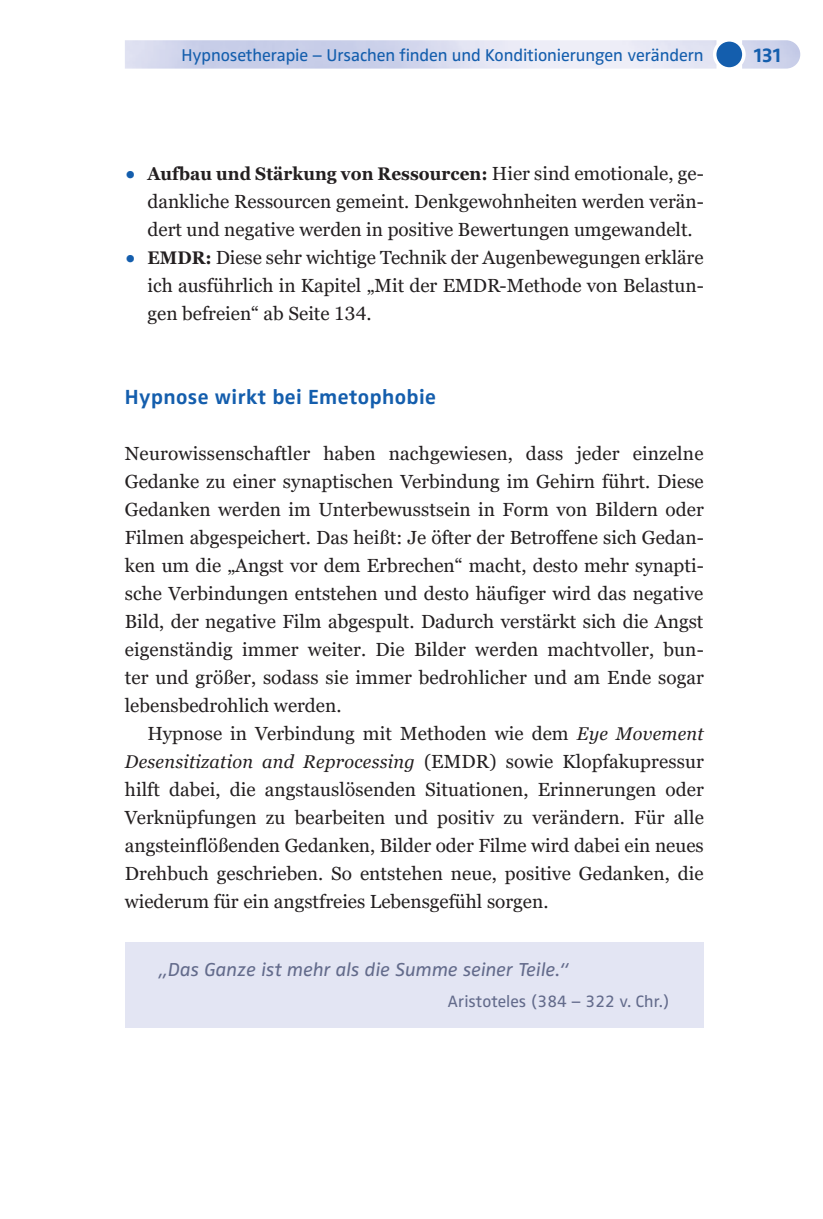
<style>
.page{position:relative;width:823px;height:1219px;background:#fff}
.page>*{position:absolute;margin:0;border:0;box-sizing:border-box;transform-origin:0 0}
.Ueberschrift_3{font:700 21.2px "Zwo Pro";letter-spacing:.02em;color:#145ead}
.t1{font:700 20.8px "Zwo Pro";color:#145ead}
.Kasten_Grundtext{font:italic 19.4px "Zwo Pro";color:#636b8b}
.Grundtext_-_ohne_Ein{font:19px/28px "Georgia Pro";color:#231f20;text-align:justify}
.Grundtext{font:19px/28px "Georgia Pro";color:#231f20;text-align:justify}
.Grundtext-2{font:italic 18.4px "Georgia Pro";letter-spacing:.015em;color:#231f20}
.t2{font:700 18.2px "Georgia Pro";letter-spacing:.005em;color:#231f20;scale:.94 1}
.t3{font:17.6px "Zwo Pro";letter-spacing:-.005em;color:#145ead}
.Kasten_Grundtext-2{font:17px "Zwo Pro";color:#636b8b}
.s1{font-weight:400;font-size:28.4px;color:#145ead}
.s2{font-weight:400;font-size:19px}
.s3{font-size:28.4px;color:#145ead}
.s4{font-weight:700;font-size:18.2px}
.s5{font-style:italic;font-size:18.4px}
.s6{font-style:normal;font-size:19px}
</style>
<div class="page">
<div style="left:125px;top:942px;width:578px;height:85px;background:#e3e5f3"></div>
<img style="left:125px;top:40px;width:674px;height:29px">
<div style="left:716px;top:42px;width:25px;height:25px;background:#145ead;border-radius:50%"></div>
<p class="t3" style="left:181px;top:45px;width:523px">Hypnosetherapie – Ursachen finden und Konditionierungen verändern</p>
<p class="t1" style="left:753px;top:42px;width:30px">131</p>
<p class="t2" style="left:125px;top:163px;width:617px"><span class="s1">•</span> Aufbau und Stärkung von Ressourcen: <span class="s2">Hier sind emotionale, ge-</span></p>
<p class="Grundtext_-_ohne_Ein" style="left:147px;top:188px;width:557px">dankliche Ressourcen gemeint. Denkgewohnheiten werden verän&shy;dert und negative werden in positive Bewertungen umgewandelt.</p>
<p class="Grundtext_-_ohne_Ein" style="left:147px;top:244px;width:557px;text-indent:-23px"><span class="s3">•</span> <span class="s4">EMDR:</span> Diese sehr wichtige Technik der Augenbewegungen erkläre ich ausführlich in Kapitel „Mit der EMDR-Methode von Belastun&shy;gen befreien“ ab Seite 134.</p>
<p class="Ueberschrift_3" style="left:125px;top:384px;width:312px">Hypnose wirkt bei Emetophobie</p>
<p class="Grundtext_-_ohne_Ein" style="left:125px;top:440px;width:580px">Neurowissenschaftler haben nachgewiesen, dass jeder einzelne Gedanke zu einer synaptischen Verbindung im Gehirn führt. Diese Gedanken werden im Unterbewusstsein in Form von Bildern oder Filmen abgespeichert. Das heißt: Je öfter der Betroffene sich Gedan&shy;ken um die „Angst vor dem Erbrechen“ macht, desto mehr synapti&shy;sche Verbindungen entstehen und desto häufiger wird das negative Bild, der negative Film abgespult. Dadurch verstärkt sich die Angst eigenständig immer weiter. Die Bilder werden machtvoller, bun&shy;ter und größer, sodass sie immer bedrohlicher und am Ende sogar lebensbedrohlich werden.</p>
<p class="Grundtext" style="left:147px;top:720px;width:557px">Hypnose in Verbindung mit Methoden wie dem <span class="s5">Eye Movement</span></p>
<p class="Grundtext-2" style="left:125px;top:751px;width:580px">Desensitization and Reprocessing <span class="s6">(EMDR) sowie Klopfakupressur</span></p>
<p class="Grundtext" style="left:125px;top:776px;width:580px">hilft dabei, die angstauslösenden Situationen, Erinnerungen oder Verknüpfungen zu bearbeiten und positiv zu verändern. Für alle angsteinflößenden Gedanken, Bilder oder Filme wird dabei ein neues Drehbuch geschrieben. So entstehen neue, positive Gedanken, die wiederum für ein angstfreies Lebensgefühl sorgen.</p>
<p class="Kasten_Grundtext" style="left:159px;top:958px;width:411px">„Das Ganze ist mehr als die Summe seiner Teile.“</p>
<p class="Kasten_Grundtext-2" style="left:447px;top:992px;width:224px">Aristoteles (384 – 322 v. Chr.)</p>
</div>
